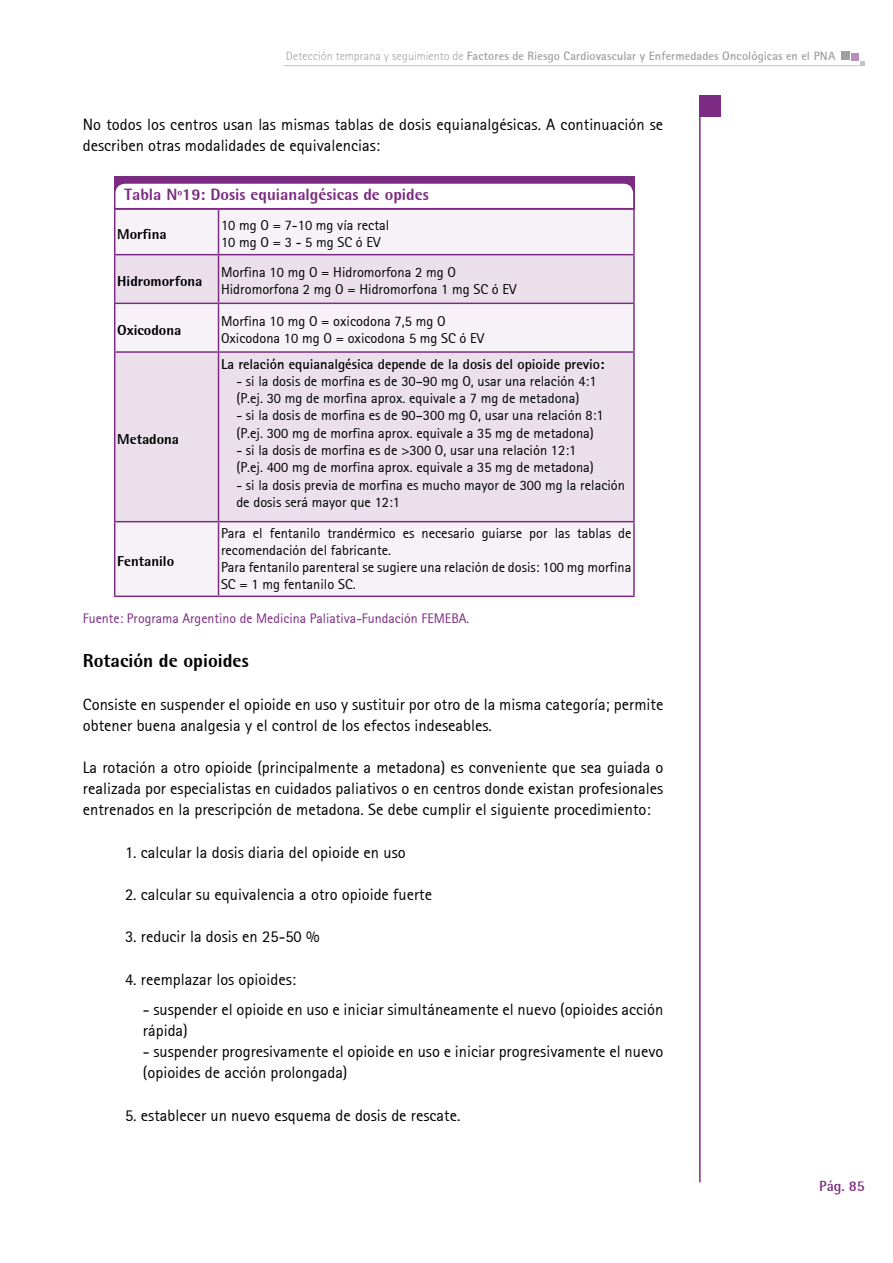
<style>
.page{position:relative;width:893px;height:1263px;background:#fff}
.page>*{position:absolute;margin:0;border:0;box-sizing:border-box;transform-origin:0 0}
.t1{font:800 18.9px "AT Rotis Semi Sans";color:#000}
.t2{font:16.5px/21.1px "AT Rotis Sans Serif";color:#000}
.t3{font:800 16.5px "AT Rotis Semi Sans";color:#7c2b83}
.t4{font:700 14.85px "AT Rotis Semi Sans";color:#7c2b83}
.t5{font:14.4px/17.2px "AT Rotis Sans Serif";color:#000}
.t6{font:700 14.4px "AT Rotis Sans Serif";color:#000}
.t7{font:800 14.4px "AT Rotis Semi Sans";color:#000}
.t8{font:13.95px "AT Rotis Sans Serif";color:#7c2b83}
.t9{font:700 12.15px "AT Rotis Sans Serif";letter-spacing:.01em;color:#9d9fa2}
.s1{font-weight:300}
</style>
<div class="page">
<div style="left:841px;top:51px;width:9px;height:9px;background:#9d9fa2"></div>
<div style="left:852px;top:54px;width:7px;height:7px;background:#b88cbc"></div>
<svg style="left:860px;top:62px;width:5px;height:3px"></svg>
<hr style="left:283px;top:65px;width:582px;height:1px;background:#c2c4c6">
<div style="left:699px;top:96px;width:21px;height:21px;background:#7c2b83"></div>
<hr style="left:699px;top:96px;width:2px;height:1086px;background:#7c2b83">
<div style="left:114px;top:176px;width:521px;height:33px;background:#7c2b83"></div>
<svg style="left:113px;top:183px;width:521px;height:27px;background:#f9f6fa"></svg>
<div style="left:115px;top:210px;width:518px;height:385px;background:#f7f2f8"></div>
<svg style="left:115px;top:255px;width:518px;height:266px;fill:#ebdfec"></svg>
<hr style="left:114px;top:208px;width:104px;height:2px;background:#7c2b83">
<hr style="left:114px;top:210px;width:1px;height:44px;background:#7c2b83">
<hr style="left:218px;top:208px;width:417px;height:2px;background:#7c2b83">
<hr style="left:218px;top:210px;width:1px;height:44px;background:#7c2b83">
<hr style="left:633px;top:210px;width:2px;height:44px;background:#7c2b83">
<hr style="left:114px;top:254px;width:104px;height:1px;background:#7c2b83">
<hr style="left:114px;top:255px;width:1px;height:48px;background:#7c2b83">
<hr style="left:218px;top:254px;width:417px;height:1px;background:#7c2b83">
<hr style="left:218px;top:255px;width:1px;height:48px;background:#7c2b83">
<hr style="left:633px;top:255px;width:2px;height:48px;background:#7c2b83">
<hr style="left:114px;top:303px;width:104px;height:1px;background:#7c2b83">
<hr style="left:114px;top:304px;width:1px;height:47px;background:#7c2b83">
<hr style="left:218px;top:303px;width:417px;height:1px;background:#7c2b83">
<hr style="left:218px;top:304px;width:1px;height:47px;background:#7c2b83">
<hr style="left:633px;top:304px;width:2px;height:47px;background:#7c2b83">
<hr style="left:114px;top:351px;width:104px;height:2px;background:#7c2b83">
<hr style="left:114px;top:353px;width:1px;height:168px;background:#7c2b83">
<hr style="left:218px;top:351px;width:417px;height:2px;background:#7c2b83">
<hr style="left:218px;top:353px;width:1px;height:168px;background:#7c2b83">
<hr style="left:633px;top:353px;width:2px;height:168px;background:#7c2b83">
<hr style="left:114px;top:521px;width:104px;height:1px;background:#7c2b83">
<hr style="left:114px;top:522px;width:1px;height:73px;background:#7c2b83">
<hr style="left:218px;top:521px;width:417px;height:1px;background:#7c2b83">
<hr style="left:218px;top:522px;width:1px;height:73px;background:#7c2b83">
<hr style="left:633px;top:522px;width:2px;height:73px;background:#7c2b83">
<hr style="left:114px;top:595px;width:104px;height:2px;background:#7c2b83">
<hr style="left:218px;top:595px;width:417px;height:2px;background:#7c2b83">
<p class="t9" style="left:286px;top:48px;width:551px"><span class="s1">Detección temprana y seguimiento de</span> Factores de Riesgo Cardiovascular y Enfermedades Oncológicas en el PNA</p>
<p class="t2" style="left:83px;top:114px;width:582px">No todos los centros usan las mismas tablas de dosis equianalgésicas. A continuación se describen otras modalidades de equivalencias:</p>
<p class="t3" style="left:124px;top:184px;width:306px">Tabla Nº19: Dosis equianalgésicas de opides</p>
<p class="t7" style="left:117px;top:225px;width:51px">Morfina</p>
<p class="t5" style="left:221px;top:216px;width:170px">10 mg O = 7-10 mg vía rectal<br>10 mg O = 3 - 5 mg SC ó EV</p>
<p class="t7" style="left:117px;top:272px;width:87px">Hidromorfona</p>
<p class="t5" style="left:221px;top:263px;width:297px">Morfina 10 mg O = Hidromorfona 2 mg O<br>Hidromorfona 2 mg O = Hidromorfona 1 mg SC ó EV</p>
<p class="t7" style="left:117px;top:321px;width:66px">Oxicodona</p>
<p class="t5" style="left:221px;top:312px;width:265px">Morfina 10 mg O = oxicodona 7,5 mg O<br>Oxicodona 10 mg O = oxicodona 5 mg SC ó EV</p>
<p class="t7" style="left:117px;top:430px;width:63px">Metadona</p>
<p class="t7" style="left:117px;top:552px;width:58px">Fentanilo</p>
<p class="t6" style="left:221px;top:355px;width:385px">La relación equianalgésica depende de la dosis del opioide previo:</p>
<p class="t5" style="left:236px;top:372px;width:362px">- si la dosis de morfina es de 30–90 mg O, usar una relación 4:1 (P.ej. 30 mg de morfina aprox. equivale a 7 mg de metadona)</p>
<p class="t5" style="left:236px;top:407px;width:369px">- si la dosis de morfina es de 90–300 mg O, usar una relación 8:1 (P.ej. 300 mg de morfina aprox. equivale a 35 mg de metadona)</p>
<p class="t5" style="left:236px;top:441px;width:359px">- si la dosis de morfina es de &gt;300 O, usar una relación 12:1 (P.ej. 400 mg de morfina aprox. equivale a 35 mg de metadona)</p>
<p class="t5" style="left:236px;top:476px;width:390px">- si la dosis previa de morfina es mucho mayor de 300 mg la relación de dosis será mayor que 12:1</p>
<p class="t5" style="left:221px;top:524px;width:412px">Para el fentanilo trandérmico es necesario guiarse por las tablas de recomendación del fabricante.<br>Para fentanilo parenteral se sugiere una relación de dosis: 100 mg morfina SC = 1 mg fentanilo SC.</p>
<p class="t8" style="left:83px;top:610px;width:388px">Fuente: Programa Argentino de Medicina Paliativa-Fundación FEMEBA.</p>
<p class="t1" style="left:83px;top:649px;width:167px">Rotación de opioides</p>
<p class="t2" style="left:83px;top:693px;width:582px">Consiste en suspender el opioide en uso y sustituir por otro de la misma categoría; permite obtener buena analgesia y el control de los efectos indeseables.</p>
<p class="t2" style="left:83px;top:757px;width:582px;text-align:justify">La rotación a otro opioide (principalmente a metadona) es conveniente que sea guiada o realizada por especialistas en cuidados paliativos o en centros donde existan profesionales entrenados en la prescripción de metadona. Se debe cumplir el siguiente procedimiento:</p>
<p class="t2" style="left:125px;top:841px;width:282px">1. calcular la dosis diaria del opioide en uso</p>
<p class="t2" style="left:125px;top:884px;width:308px">2. calcular su equivalencia a otro opioide fuerte</p>
<p class="t2" style="left:125px;top:926px;width:196px">3. reducir la dosis en 25-50 %</p>
<p class="t2" style="left:125px;top:968px;width:173px">4. reemplazar los opioides:</p>
<p class="t2" style="left:143px;top:998px;width:522px">- suspender el opioide en uso e iniciar simultáneamente el nuevo (opioides acción rápida)</p>
<p class="t2" style="left:143px;top:1041px;width:522px">- suspender progresivamente el opioide en uso e iniciar progresivamente el nuevo (opioides de acción prolongada)</p>
<p class="t2" style="left:125px;top:1104px;width:337px">5. establecer un nuevo esquema de dosis de rescate.</p>
<p class="t4" style="left:819px;top:1177px;width:47px">Pág. 85</p>
</div>
